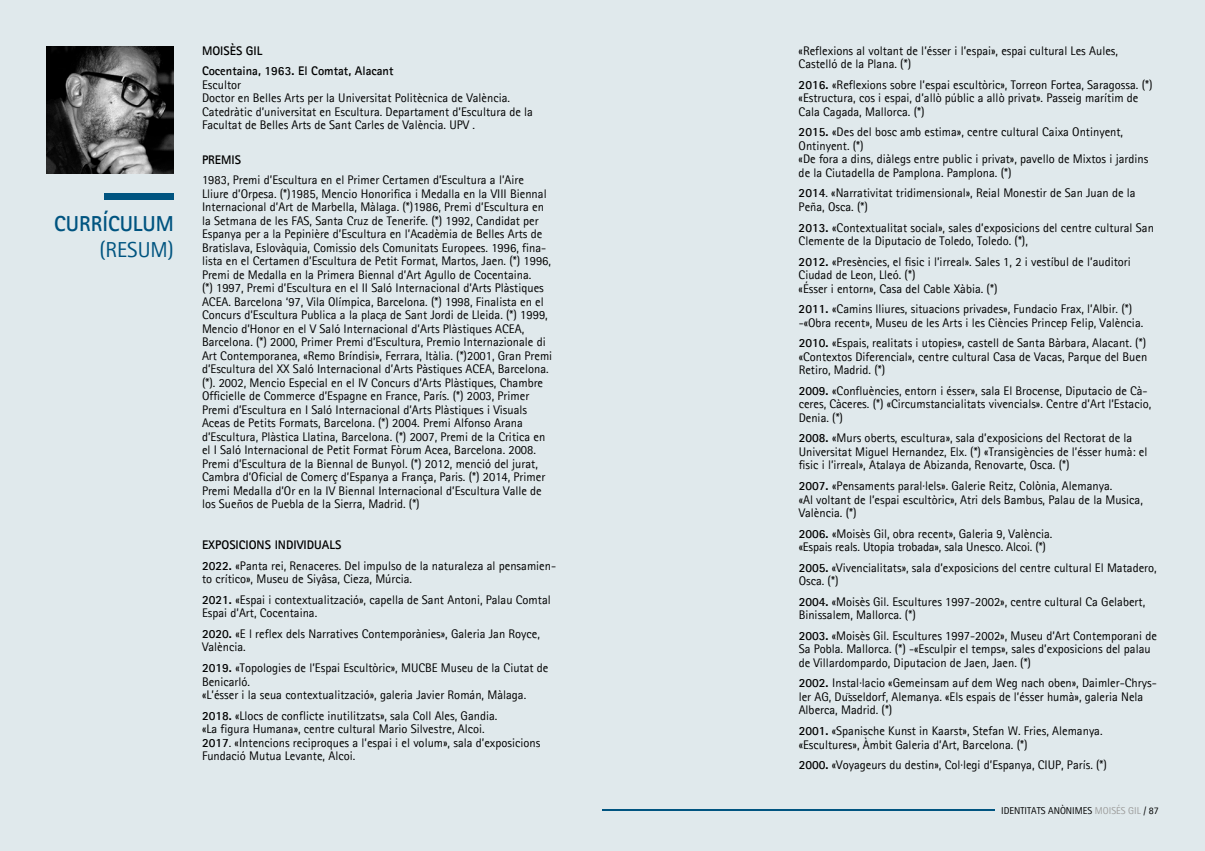
<style>
.page{position:relative;width:1205px;height:851px;background:#fff}
.page>*{position:absolute;margin:0;border:0;box-sizing:border-box;transform-origin:0 0}
.t1{font:700 21.75px "Agfa Rotis Sans Serif";color:#005480}
.t2{font:21.75px "Agfa Rotis Sans Serif";color:#005480}
.t3{font:12.5px/13.5px "Agfa Rotis Sans Serif";color:#000}
.t4{font:700 12.5px/20.6px "Agfa Rotis Sans Serif";color:#000}
.t5{font:10px "Agfa Rotis Sans Serif";color:#000}
.s1{font-family:"Times New Roman"}
.s2{font-weight:700}
.s3{color:#9d9d9c}
</style>
<div class="page">
<div style="left:0;top:0;width:1205px;height:850px;background:#e0e9ec"></div>
<hr style="left:602px;top:809px;width:393px;height:1px;background:#005480">
<img style="left:46px;top:46px;width:128px;height:127px">
<div style="left:105px;top:193px;width:69px;height:6px;background:#005480"></div>
<h1 class="t1" style="left:54px;top:210px;width:121px">CURRÍCULUM</h1>
<h1 class="t2" style="left:100px;top:237px;width:76px">(RESUM)</h1>
<p class="t4" style="left:202px;top:40px;width:193px">MOISÈS GIL<br>Cocentaina, 1963. El Comtat, Alacant</p>
<p class="t3" style="left:202px;top:78px;width:332px">Escultor<br>Doctor en Belles Arts per la Universitat Politècnica de València.<br>Catedràtic d’universitat en Escultura. Departament d’Escultura de la Facultat de Belles Arts de Sant Carles de València. UPV .</p>
<p class="t4" style="left:202px;top:149px;width:41px">PREMIS</p>
<p class="t3" style="left:202px;top:173px;width:352px">1983, Premi d’Escultura en el Primer Certamen d’Escultura a l’Aire Lliure d’Orpesa. (*)1985, Mencio Honorifica i Medalla en la VIII Biennal Internacional d’Art de Marbella, Màlaga. (*)1986, Premi d’Escultura en la Setmana de les FAS, Santa Cruz de Tenerife. (*) 1992, Candidat per Espanya per a la Pepinière d’Escultura en l’Acadèmia de Belles Arts de Bratislava, Eslovàquia, Comissio dels Comunitats Europees. 1996, fina&shy;lista en el Certamen d’Escultura de Petit Format, Martos, Jaen. (*) 1996, Premi de Medalla en la Primera Biennal d’Art Agullo de Cocentaina.<br>(*) 1997, Premi d’Escultura en el II Saló Internacional d’Arts Plàstiques ACEA. Barcelona ‘97, Vila Olímpica, Barcelona. (*) 1998, Finalista en el Concurs d’Escultura Publica a la plac<span class="s1">̧</span>a de Sant Jordi de Lleida. (*) 1999, Mencio d’Honor en el V Saló Internacional d’Arts Plàstiques ACEA, Barcelona. (*) 2000, Primer Premi d’Escultura, Premio Internazionale di Art Contemporanea, «Remo Bríndisi», Ferrara, Itàlia. (*)2001, Gran Premi d’Escultura del XX Saló Internacional d’Arts Pàstiques ACEA, Barcelona. (*). 2002, Mencio Especial en el IV Concurs d’Arts Plàstiques, Chambre Officielle de Commerce d’Espagne en France, París. (*) 2003, Primer Premi d’Escultura en I Saló Internacional d’Arts Plàstiques i Visuals Aceas de Petits Formats, Barcelona. (*) 2004. Premi Alfonso Arana d’Escultura, Plàstica Llatina, Barcelona. (*) 2007, Premi de la Critica en el I Saló Internacional de Petit Format Fòrum Acea, Barcelona. 2008.<br>Premi d’Escultura de la Biennal de Bunyol. (*) 2012, menció del jurat, Cambra d’Oficial de Comerç d’Espanya a França, Paris. (*) 2014, Primer Premi Medalla d’Or en la IV Biennal Internacional d’Escultura Valle de los Sueños de Puebla de la Sierra, Madrid. (*)</p>
<p class="t3" style="left:202px;top:534px;width:356px;line-height:20.6px"><span class="s2">EXPOSICIONS INDIVIDUALS<br>2022.</span> «Panta rei, Renaceres. Del impulso de la naturaleza al pensamien-</p>
<p class="t3" style="left:202px;top:568px;width:350px;line-height:20.6px">to crítico», Museu de Siyâsa, Cieza, Múrcia.<br><span class="s2">2021.</span> «Espai i contextualització», capella de Sant Antoni, Palau Comtal</p>
<p class="t3" style="left:202px;top:602px;width:339px;line-height:20.6px">Espai d’Art, Cocentaina.<br><span class="s2">2020.</span> «E l reflex dels Narratives Contemporànies», Galeria Jan Royce,</p>
<p class="t3" style="left:202px;top:636px;width:348px;line-height:20.6px">València.<br><span class="s2">2019.</span> «Topologies de l’Espai Escultòric», MUCBE Museu de la Ciutat de</p>
<p class="t3" style="left:202px;top:674px;width:326px">Benicarló.<br>«L’ésser i la seua contextualització», galeria Javier Román, Màlaga.</p>
<p class="t3" style="left:202px;top:708px;width:340px"><span class="s2">2018.</span> «Llocs de conflicte inutilitzats», sala Coll Ales, Gandia.<br>«La figura Humana», centre cultural Mario Silvestre, Alcoi.<br><span class="s2">2017</span>. «Intencions reciproques a l’espai i el volum», sala d’exposicions Fundació Mutua Levante, Alcoi.</p>
<p class="t3" style="left:798px;top:43px;width:321px">«Reflexions al voltant de l’ésser i l’espai», espai cultural Les Aules,<br>Castelló de la Plana. (*)</p>
<p class="t3" style="left:798px;top:78px;width:355px"><span class="s2">2016.</span> «Reflexions sobre l’espai escultòric», Torreon Fortea, Saragossa. (*) «Estructura, cos i espai, d’allò públic a allò privat». Passeig marítim de<br>Cala Cagada, Mallorca. (*)</p>
<p class="t3" style="left:798px;top:125px;width:351px"><span class="s2">2015.</span> «Des del bosc amb estima», centre cultural Caixa Ontinyent, Ontinyent. (*)<br>«De fora a dins, diàlegs entre public i privat», pavello de Mixtos i jardins de la Ciutadella de Pamplona. Pamplona. (*)</p>
<p class="t3" style="left:798px;top:186px;width:338px"><span class="s2">2014</span>. «Narrativitat tridimensional», Reial Monestir de San Juan de la<br>Peñ a, Osca. (*)</p>
<p class="t3" style="left:798px;top:220px;width:357px"><span class="s2">2013.</span> «Contextualitat social», sales d’exposicions del centre cultural San<br>Clemente de la Diputacio de Toledo, Toledo. (*),</p>
<p class="t3" style="left:798px;top:254px;width:334px"><span class="s2">2012.</span> «Presències, el fisic i l’irreal». Sales 1, 2 i vestíbul de l’auditori<br>Ciudad de Leon, Lleó. (*)<br>«Ésser i entorn», Casa del Cable Xàbia. (*)</p>
<p class="t3" style="left:798px;top:302px;width:346px"><span class="s2">2011.</span> «Camins lliures, situacions privades», Fundacio Frax, l’Albir. (*) -«Obra recent», Museu de les Arts i les Ciències Princep Felip, València.</p>
<p class="t3" style="left:798px;top:336px;width:350px;text-align:justify"><span class="s2">2010.</span> «Espais, realitats i utopies», castell de Santa Bàrbara, Alacant. (*) «Contextos Diferencial», centre cultural Casa de Vacas, Parque del Buen Retiro, Madrid. (*)</p>
<p class="t3" style="left:798px;top:383px;width:354px"><span class="s2">2009.</span> «Confluències, entorn i ésser», sala El Brocense, Diputacio de Cà&shy;ceres, Càceres. (*) «Circumstancialitats vivencials». Centre d’Art l’Estacio,<br>Denia. (*)</p>
<p class="t3" style="left:798px;top:431px;width:350px"><span class="s2">2008.</span> «Murs oberts, escultura», sala d’exposicions del Rectorat de la<br>Universitat Miguel Hernandez, Elx. (*) «Transigències de l’ésser humà: el fisic i l’irreal», Atalaya de Abizanda, Renovarte, Osca. (*)</p>
<p class="t3" style="left:798px;top:479px;width:346px"><span class="s2">2007.</span> «Pensaments paral·lels». Galerie Reitz, Colònia, Alemanya.<br>«Al voltant de l’espai escultòric», Atri dels Bambus, Palau de la Musica,<br>València. (*)</p>
<p class="t3" style="left:798px;top:526px;width:255px"><span class="s2">2006.</span> «Moisès Gil, obra recent», Galeria 9, València. «Espais reals. Utopia trobada», sala Unesco. Alcoi. (*)</p>
<p class="t3" style="left:798px;top:560px;width:360px"><span class="s2">2005.</span> «Vivencialitats», sala d’exposicions del centre cultural El Matadero,<br>Osca. (*)</p>
<p class="t3" style="left:798px;top:594px;width:348px"><span class="s2">2004.</span> «Moisès Gil. Escultures 1997-2002», centre cultural Ca Gelabert,<br>Binissalem, Mallorca. (*)</p>
<p class="t3" style="left:798px;top:628px;width:360px"><span class="s2">2003.</span> «Moisès Gil. Escultures 1997-2002», Museu d’Art Contemporani de<br>Sa Pobla. Mallorca. (*) -«Esculpir el temps», sales d’exposicions del palau de Villardompardo, Diputacion de Jaen, Jaen. (*)</p>
<p class="t3" style="left:798px;top:676px;width:360px"><span class="s2">2002.</span> Instal·lacio «Gemeinsam auf dem Weg nach oben», Daimler-Chrys&shy;ler AG, Du<span class="s1">̈</span>sseldorf, Alemanya. «Els espais de l’ésser humà», galeria Nela<br>Alberca, Madrid. (*)</p>
<p class="t3" style="left:799px;top:723px;width:305px"><span class="s2">2001.</span> «Spanische Kunst in Kaarst», Stefan W. Fries, Alemanya. «Escultures», Àmbit Galeria d’Art, Barcelona. (*)</p>
<p class="t3" style="left:799px;top:757px;width:310px"><span class="s2">2000.</span> «Voyageurs du destin», Col·legi d’Espanya, CIUP, París. (*)</p>
<p class="t5" style="left:1001px;top:804px;width:159px">IDENTITATS ANÒNIMES <span class="s3">MOISÉS GIL</span> / 87</p>
</div>
